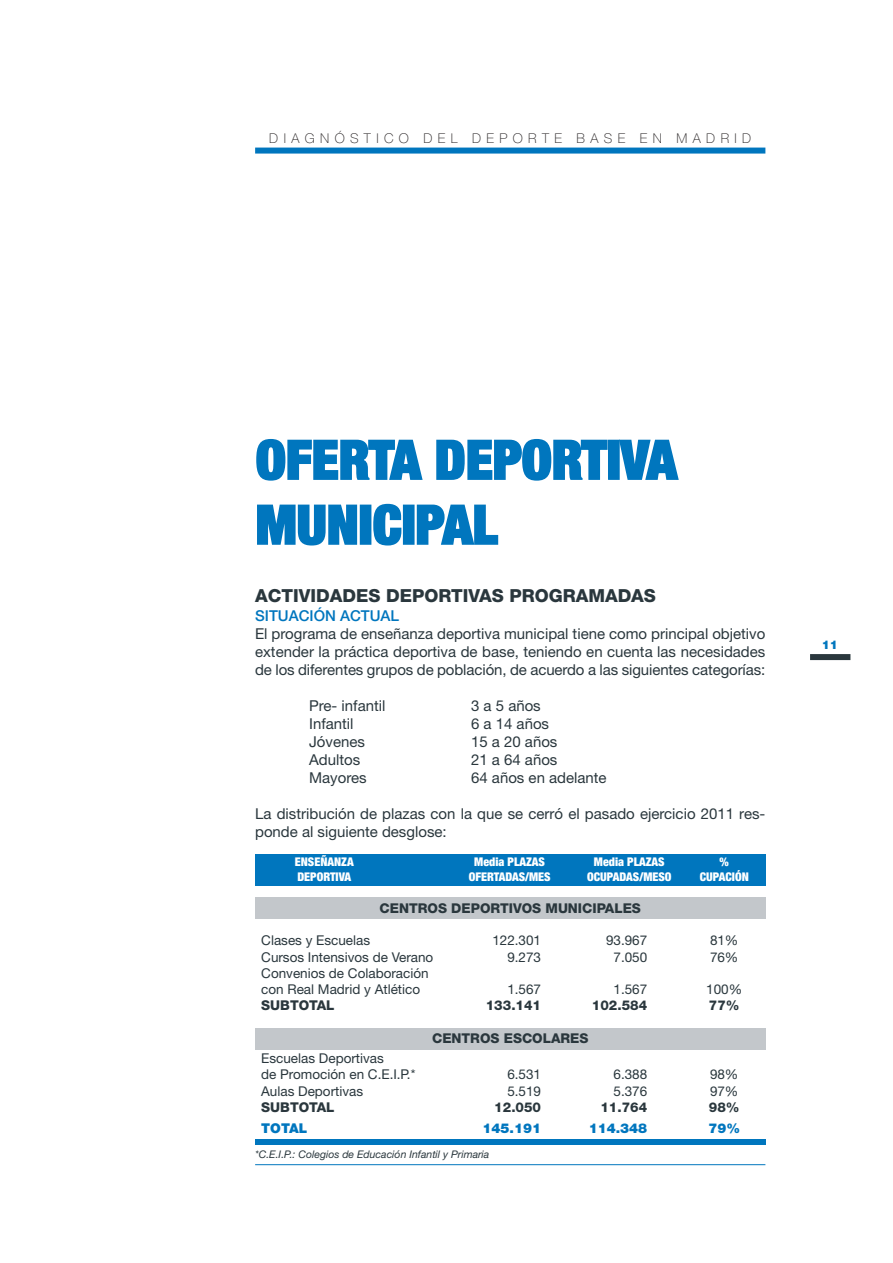
<style>
.page{position:relative;width:893px;height:1263px;background:#fff}
.page>*{position:absolute;margin:0;border:0;box-sizing:border-box;transform-origin:0 0}
.t1{font:900 condensed 54px/64.8px "Helvetica Neue";color:#0076be}
.t2{font:800 18px "Helvetica Neue";color:#2a373d}
.t3{font:15px/18px "Helvetica Neue";color:#2a373d;text-align:justify}
.t4{font:500 15px "Helvetica Neue";color:#0076be}
.t5{font:13.5px/16.2px "Helvetica Neue";color:#2a373d}
.t6{font:800 13.5px "Helvetica Neue";color:#2a373d}
.t7{font:100 13.5px "Helvetica Neue";letter-spacing:.4em;color:#231f20}
.t8{font:900 13.5px "Helvetica Neue";color:#0076be}
.t9{font:900 condensed 12px "Helvetica Neue";color:#fff}
.t10{font:900 12px "Helvetica Neue";color:#0076be}
.t11{font:italic 10.5px "Helvetica Neue";color:#2a373d}
</style>
<div class="page">
<hr style="left:255px;top:1164px;width:510px;height:1px;background:#0076be">
<div style="left:255px;top:148px;width:510px;height:6px;background:#0076be"></div>
<div style="left:810px;top:654px;width:40px;height:6px;background:#2a373d"></div>
<div style="left:255px;top:897px;width:510px;height:22px;background:#c3c7cb"></div>
<div style="left:255px;top:1028px;width:510px;height:21px;background:#c3c7cb"></div>
<div style="left:255px;top:854px;width:510px;height:31px;background:#0076be"></div>
<div style="left:255px;top:1139px;width:510px;height:5px;background:#0076be"></div>
<p class="t7" style="left:269px;top:134px;width:483px">DIAGNÓSTICO DEL DEPORTE BASE EN MADRID</p>
<h1 class="t1" style="left:256px;top:432px;width:423px">OFERTA DEPORTIVA<br>MUNICIPAL</h1>
<p class="t2" style="left:255px;top:589px;width:402px">ACTIVIDADES DEPORTIVAS PROGRAMADAS</p>
<p class="t4" style="left:255px;top:611px;width:146px">SITUACIÓN ACTUAL</p>
<p class="t3" style="left:255px;top:626px;width:512px">El programa de enseñanza deportiva municipal tiene como principal objetivo extender la práctica deportiva de base, teniendo en cuenta las necesidades de los diferentes grupos de población, de acuerdo a las siguientes categorías:</p>
<p class="t3" style="left:309px;top:698px;width:78px">Pre- infantil</p>
<p class="t3" style="left:471px;top:698px;width:71px">3 a 5 años</p>
<p class="t3" style="left:309px;top:716px;width:46px">Infantil</p>
<p class="t3" style="left:471px;top:716px;width:79px">6 a 14 años</p>
<p class="t3" style="left:309px;top:734px;width:57px">Jóvenes</p>
<p class="t3" style="left:471px;top:734px;width:88px">15 a 20 años</p>
<p class="t3" style="left:309px;top:752px;width:53px">Adultos</p>
<p class="t3" style="left:471px;top:752px;width:88px">21 a 64 años</p>
<p class="t3" style="left:309px;top:770px;width:59px">Mayores</p>
<p class="t3" style="left:471px;top:770px;width:137px">64 años en adelante</p>
<p class="t3" style="left:255px;top:806px;width:512px">La distribución de plazas con la que se cerró el pasado ejercicio 2011 res&shy;ponde al siguiente desglose:</p>
<p class="t9" style="left:295px;top:857px;width:60px">ENSEÑANZA</p>
<p class="t9" style="left:474px;top:857px;width:72px">Media PLAZAS</p>
<p class="t9" style="left:594px;top:857px;width:72px">Media PLAZAS</p>
<p class="t9" style="left:720px;top:857px;width:11px">%</p>
<p class="t9" style="left:297px;top:873px;width:55px">DEPORTIVA</p>
<p class="t9" style="left:469px;top:873px;width:83px">OFERTADAS/MES</p>
<p class="t9" style="left:587px;top:873px;width:86px">OCUPADAS/MESO</p>
<p class="t9" style="left:700px;top:873px;width:51px">CUPACIÓN</p>
<p class="t6" style="left:380px;top:903px;width:263px">CENTROS DEPORTIVOS MUNICIPALES</p>
<p class="t5" style="left:261px;top:934px;width:110px">Clases y Escuelas</p>
<p class="t5" style="left:492px;top:934px;width:50px">122.301</p>
<p class="t5" style="left:606px;top:934px;width:43px">93.967</p>
<p class="t5" style="left:710px;top:934px;width:30px">81%</p>
<p class="t5" style="left:261px;top:950px;width:174px">Cursos Intensivos de Verano</p>
<p class="t5" style="left:507px;top:950px;width:35px">9.273</p>
<p class="t5" style="left:613px;top:950px;width:35px">7.050</p>
<p class="t5" style="left:710px;top:950px;width:30px">76%</p>
<p class="t5" style="left:261px;top:966px;width:169px">Convenios de Colaboración con Real Madrid y Atlético</p>
<p class="t5" style="left:507px;top:982px;width:35px">1.567</p>
<p class="t5" style="left:613px;top:982px;width:35px">1.567</p>
<p class="t5" style="left:706px;top:982px;width:37px">100%</p>
<p class="t6" style="left:261px;top:1000px;width:75px">SUBTOTAL</p>
<p class="t6" style="left:486px;top:1000px;width:57px">133.141</p>
<p class="t6" style="left:592px;top:1000px;width:57px">102.584</p>
<p class="t6" style="left:709px;top:1000px;width:32px">77%</p>
<p class="t6" style="left:432px;top:1033px;width:158px">CENTROS ESCOLARES</p>
<p class="t5" style="left:261px;top:1052px;width:156px">Escuelas Deportivas<br>de Promoción en C.E.I.P.*</p>
<p class="t5" style="left:507px;top:1068px;width:35px">6.531</p>
<p class="t5" style="left:613px;top:1068px;width:35px">6.388</p>
<p class="t5" style="left:710px;top:1068px;width:30px">98%</p>
<p class="t5" style="left:261px;top:1084px;width:103px">Aulas Deportivas</p>
<p class="t5" style="left:507px;top:1084px;width:35px">5.519</p>
<p class="t5" style="left:613px;top:1084px;width:35px">5.376</p>
<p class="t5" style="left:710px;top:1084px;width:30px">97%</p>
<p class="t6" style="left:261px;top:1102px;width:75px">SUBTOTAL</p>
<p class="t6" style="left:494px;top:1102px;width:48px">12.050</p>
<p class="t6" style="left:600px;top:1102px;width:48px">11.764</p>
<p class="t6" style="left:709px;top:1102px;width:32px">98%</p>
<p class="t8" style="left:261px;top:1123px;width:48px">TOTAL</p>
<p class="t8" style="left:483px;top:1123px;width:60px">145.191</p>
<p class="t8" style="left:589px;top:1123px;width:60px">114.348</p>
<p class="t8" style="left:708px;top:1123px;width:33px">79%</p>
<p class="t11" style="left:255px;top:1150px;width:236px">*C.E.I.P.: Colegios de Educación Infantil y Primaria</p>
<p class="t10" style="left:822px;top:641px;width:18px">11</p>
</div>
